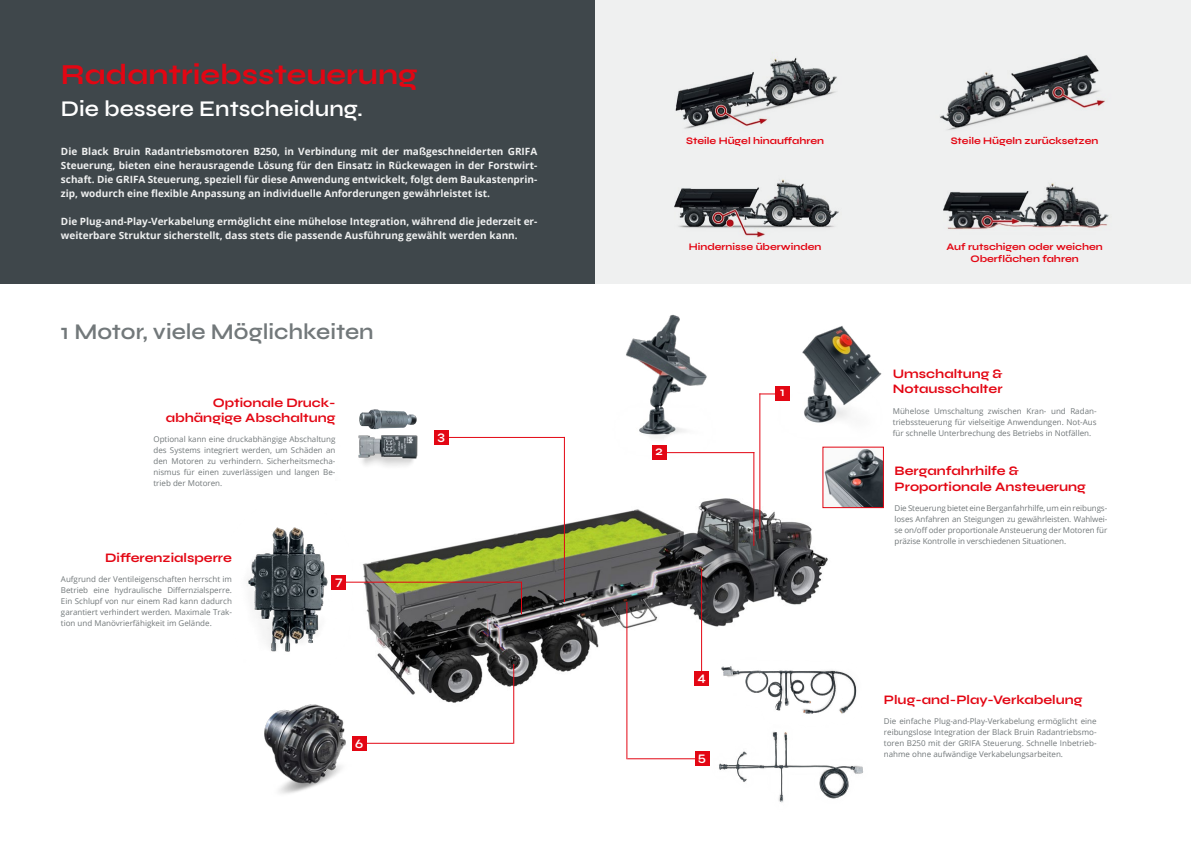
<style>
.page{position:relative;width:1191px;height:842px;background:#fff}
.page>*{position:absolute;margin:0;border:0;box-sizing:border-box;transform-origin:0 0}
.t1{font:700 29px "Syne";color:#e30613}
.t2{font:600 22.4px "Syne";color:#72787a}
.t3{font:600 22.4px "Syne";color:#fff}
.t4{font:700 13px "Syne";color:#e30613}
.t5{font:600 12.9px "Syne";color:#fff}
.t6{font:700 10px/14px "Open Sans";color:#eff0f0;text-align:justify}
.t7{font:700 10px/12px "Syne";color:#e30613;text-align:center}
.t8{font:8px/11px "Open Sans";color:#72787a;text-align:justify}
</style>
<div class="page">
<img style="left:802px;top:326px;width:80px;height:97px">
<img style="left:548px;top:314px;width:227px;height:144px">
<img style="left:353px;top:462px;width:494px;height:282px">
<div style="left:0;top:0;width:595px;height:283px;background:#3f474b"></div>
<div style="left:595px;top:0;width:596px;height:283px;background:#eff0f0"></div>
<img style="left:711px;top:720px;width:152px;height:83px">
<img style="left:717px;top:640px;width:145px;height:97px">
<img style="left:943px;top:183px;width:166px;height:47px">
<img style="left:674px;top:179px;width:165px;height:59px">
<img style="left:675px;top:57px;width:162px;height:72px">
<img style="left:940px;top:55px;width:165px;height:75px">
<hr style="left:759px;top:393px;width:1px;height:146px;background:#e30613">
<hr style="left:626px;top:602px;width:1px;height:157px;background:#e30613">
<hr style="left:564px;top:437px;width:1px;height:165px;background:#e30613">
<hr style="left:513px;top:664px;width:1px;height:80px;background:#e30613">
<hr style="left:521px;top:582px;width:1px;height:32px;background:#e30613">
<svg style="left:759px;top:393px;width:16px;height:1px"></svg>
<hr style="left:657px;top:452px;width:97px;height:1px;background:#e30613">
<hr style="left:627px;top:758px;width:73px;height:1px;background:#e30613">
<hr style="left:366px;top:743px;width:147px;height:1px;background:#e30613">
<hr style="left:701px;top:569px;width:1px;height:112px;background:#e30613">
<hr style="left:753px;top:452px;width:1px;height:94px;background:#e30613">
<div style="left:694px;top:671px;width:15px;height:15px;background:#e30613"></div>
<img style="left:247px;top:527px;width:106px;height:125px">
<hr style="left:339px;top:582px;width:182px;height:1px;background:#e30613">
<div style="left:332px;top:575px;width:14px;height:14px;background:#e30613"></div>
<div style="left:352px;top:736px;width:14px;height:15px;background:#e30613"></div>
<div style="left:775px;top:386px;width:15px;height:15px;background:#e30613"></div>
<div style="left:652px;top:445px;width:14px;height:14px;background:#e30613"></div>
<div style="left:695px;top:751px;width:14px;height:15px;background:#e30613"></div>
<img style="left:264px;top:704px;width:82px;height:90px">
<hr style="left:448px;top:437px;width:117px;height:1px;background:#e30613">
<div style="left:434px;top:430px;width:14px;height:15px;background:#e30613"></div>
<img style="left:369px;top:409px;width:36px;height:3px">
<img style="left:353px;top:412px;width:84px;height:68px">
<img style="left:824px;top:449px;width:58px;height:57px">
<div style="left:822px;top:447px;width:62px;height:61px;border:1px solid #e30613"></div>
<p class="t1" style="left:61px;top:56px;width:358px">Radantriebssteuerung</p>
<p class="t3" style="left:61px;top:95px;width:303px">Die bessere Entscheidung.</p>
<p class="t6" style="left:61px;top:144px;width:478px">Die Black Bruin Radantriebsmotoren B250, in Verbindung mit der maßgeschneiderten GRIFA Steuerung, bieten eine herausragende Lösung für den Einsatz in Rückewagen in der Forstwirt&shy;schaft. Die GRIFA Steuerung, speziell für diese Anwendung entwickelt, folgt dem Baukastenprin&shy;zip, wodurch eine flexible Anpassung an individuelle Anforderungen gewährleistet ist.</p>
<p class="t6" style="left:61px;top:214px;width:478px">Die Plug-and-Play-Verkabelung ermöglicht eine mühelose Integration, während die jederzeit er&shy;weiterbare Struktur sicherstellt, dass stets die passende Ausführung gewählt werden kann.</p>
<p class="t2" style="left:61px;top:318px;width:314px">1 Motor, viele Möglichkeiten</p>
<p class="t4" style="left:213px;top:394px;width:124px">Optionale Druck-</p>
<p class="t4" style="left:166px;top:410px;width:171px">abhängige Abschaltung</p>
<p class="t8" style="left:153px;top:434px;width:183px">Optional kann eine druckabhängige Abschaltung</p>
<p class="t5" style="left:437px;top:428px;width:9px">3</p>
<p class="t8" style="left:153px;top:445px;width:183px">des Systems integriert werden, um Schäden an den Motoren zu verhindern. Sicherheitsmecha&shy;nismus für einen zuverlässigen und langen Be&shy;trieb der Motoren.</p>
<p class="t4" style="left:105px;top:549px;width:128px">Differenzialsperre</p>
<p class="t8" style="left:61px;top:573px;width:172px">Aufgrund der Ventileigenschaften herrscht im Betrieb eine hydraulische Differnzialsperre.<br>Ein Schlupf von nur einem Rad kann dadurch garantiert verhindert werden. Maximale Trak&shy;tion und Manövrierfähigkeit im Gelände.</p>
<p class="t5" style="left:335px;top:572px;width:9px">7</p>
<p class="t5" style="left:355px;top:735px;width:10px">6</p>
<p class="t7" style="left:686px;top:134px;width:140px">Steile Hügel hinauffahren</p>
<p class="t7" style="left:689px;top:241px;width:134px">Hindernisse überwinden</p>
<p class="t5" style="left:655px;top:443px;width:9px">2</p>
<p class="t5" style="left:780px;top:384px;width:6px">1</p>
<p class="t5" style="left:697px;top:668px;width:10px">4</p>
<p class="t5" style="left:698px;top:748px;width:10px">5</p>
<p class="t7" style="left:950px;top:134px;width:149px">Steile Hügeln zurücksetzen</p>
<p class="t7" style="left:946px;top:241px;width:158px">Auf rutschigen oder weichen<br>Oberflächen fahren</p>
<p class="t4" style="left:893px;top:365px;width:111px">Umschaltung &amp;</p>
<p class="t4" style="left:893px;top:381px;width:111px">Notausschalter</p>
<p class="t8" style="left:893px;top:405px;width:205px">Mühelose Umschaltung zwischen Kran- und Radan&shy;triebssteuerung für vielseitige Anwendungen. Not-Aus für schnelle Unterbrechung des Betriebs in Notfällen.</p>
<p class="t4" style="left:894px;top:463px;width:126px">Berganfahrhilfe &amp;</p>
<p class="t4" style="left:894px;top:479px;width:193px">Proportionale Ansteuerung</p>
<p class="t8" style="left:894px;top:503px;width:214px">Die Steuerung bietet eine Berganfahrhilfe, um ein reibungs&shy;loses Anfahren an Steigungen zu gewährleisten. Wahlwei&shy;se on/off oder proportionale Ansteuerung der Motoren für präzise Kontrolle in verschiedenen Situationen.</p>
<p class="t4" style="left:884px;top:691px;width:200px">Plug-and-Play-Verkabelung</p>
<p class="t8" style="left:884px;top:715px;width:214px">Die einfache Plug-and-Play-Verkabelung ermöglicht eine reibungslose Integration der Black Bruin Radantriebsmo&shy;toren B250 mit der GRIFA Steuerung. Schnelle Inbetrieb&shy;nahme ohne aufwändige Verkabelungsarbeiten.</p>
</div>
